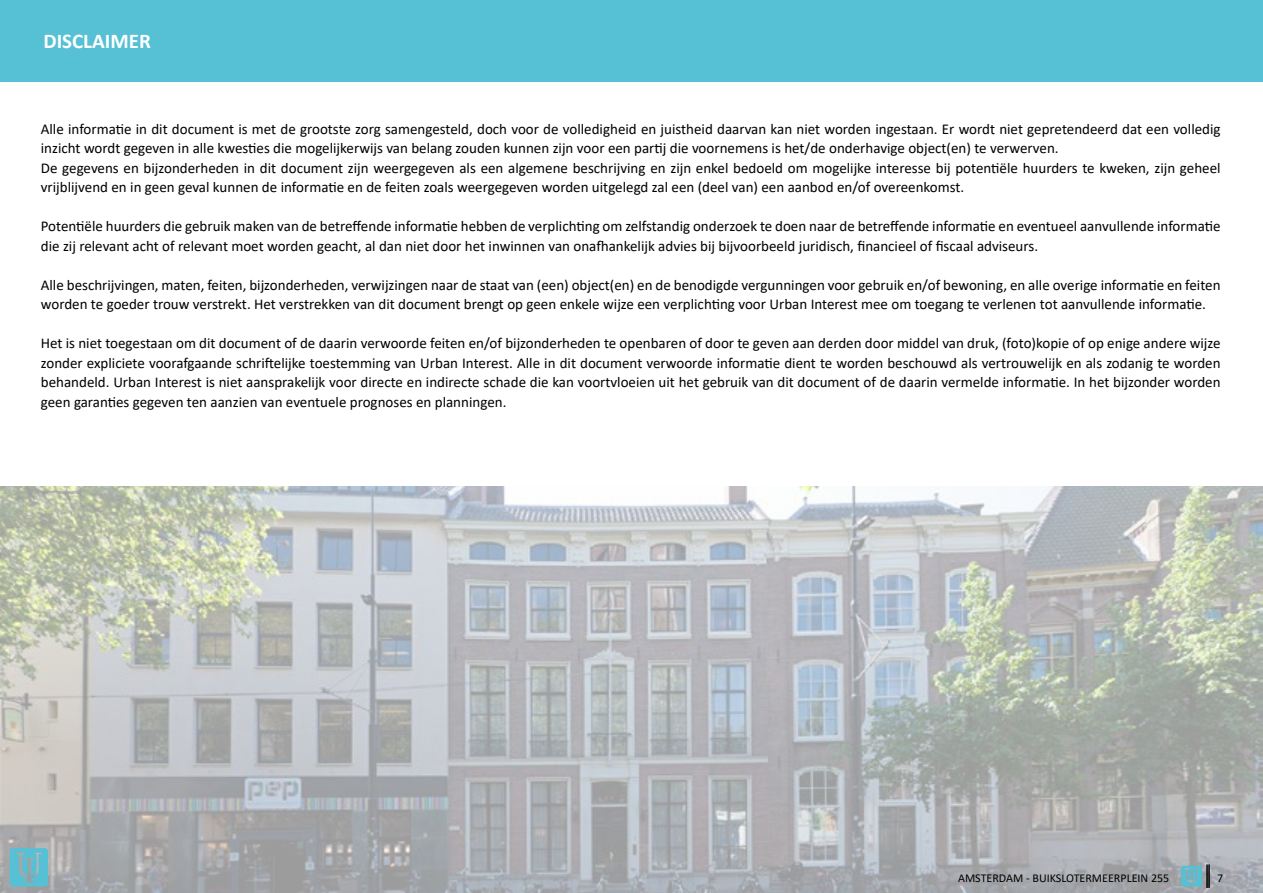
<style>
.page{position:relative;width:1263px;height:893px;background:#fff}
.page>*{position:absolute;margin:0;border:0;box-sizing:border-box;transform-origin:0 0}
.t1{font:700 21px "Calibri";color:#fff}
.t2{font:15px/19.5px "Calibri";color:#000}
.t3{font:12px "Calibri";color:#000}
</style>
<div class="page">
<img style="left:0;top:487px;width:1263px;height:406px">
<svg style="left:10px;top:848px;width:38px;height:38px"></svg>
<div style="left:0;top:0;width:1263px;height:81px;background:#56c0d4"></div>
<svg style="left:1181px;top:864px;width:28px;height:24px"></svg>
<h1 class="t1" style="left:43px;top:27px;width:109px">DISCLAIMER</h1>
<p class="t2" style="left:41px;top:118px;width:1181px">Alle informatie in dit document is met de grootste zorg samengesteld, doch voor de volledigheid en juistheid daarvan kan niet worden ingestaan. Er wordt niet gepretendeerd dat een volledig inzicht wordt gegeven in alle kwesties die mogelijkerwijs van belang zouden kunnen zijn voor een partij die voornemens is het/de onderhavige object(en) te verwerven.<br>De gegevens en bijzonderheden in dit document zijn weergegeven als een algemene beschrijving en zijn enkel bedoeld om mogelijke interesse bij potentiële huurders te kweken, zijn geheel vrijblijvend en in geen geval kunnen de informatie en de feiten zoals weergegeven worden uitgelegd zal een (deel van) een aanbod en/of overeenkomst.</p>
<p class="t2" style="left:41px;top:216px;width:1181px">Potentiële huurders die gebruik maken van de betreffende informatie hebben de verplichting om zelfstandig onderzoek te doen naar de betreffende informatie en eventueel aanvullende informatie die zij relevant acht of relevant moet worden geacht, al dan niet door het inwinnen van onafhankelijk advies bij bijvoorbeeld juridisch, financieel of fiscaal adviseurs.</p>
<p class="t2" style="left:41px;top:274px;width:1181px">Alle beschrijvingen, maten, feiten, bijzonderheden, verwijzingen naar de staat van (een) object(en) en de benodigde vergunningen voor gebruik en/of bewoning, en alle overige informatie en feiten worden te goeder trouw verstrekt. Het verstrekken van dit document brengt op geen enkele wijze een verplichting voor Urban Interest mee om toegang te verlenen tot aanvullende informatie.</p>
<p class="t2" style="left:41px;top:333px;width:1181px;text-align:justify">Het is niet toegestaan om dit document of de daarin verwoorde feiten en/of bijzonderheden te openbaren of door te geven aan derden door middel van druk, (foto)kopie of op enige andere wijze zonder expliciete voorafgaande schriftelijke toestemming van Urban Interest. Alle in dit document verwoorde informatie dient te worden beschouwd als vertrouwelijk en als zodanig te worden behandeld. Urban Interest is niet aansprakelijk voor directe en indirecte schade die kan voortvloeien uit het gebruik van dit document of de daarin vermelde informatie. In het bijzonder worden geen garanties gegeven ten aanzien van eventuele prognoses en planningen.</p>
<p class="t3" style="left:958px;top:870px;width:213px">AMSTERDAM - BUIKSLOTERMEERPLEIN 255</p>
<p class="t3" style="left:1217px;top:870px;width:8px">7</p>
</div>
